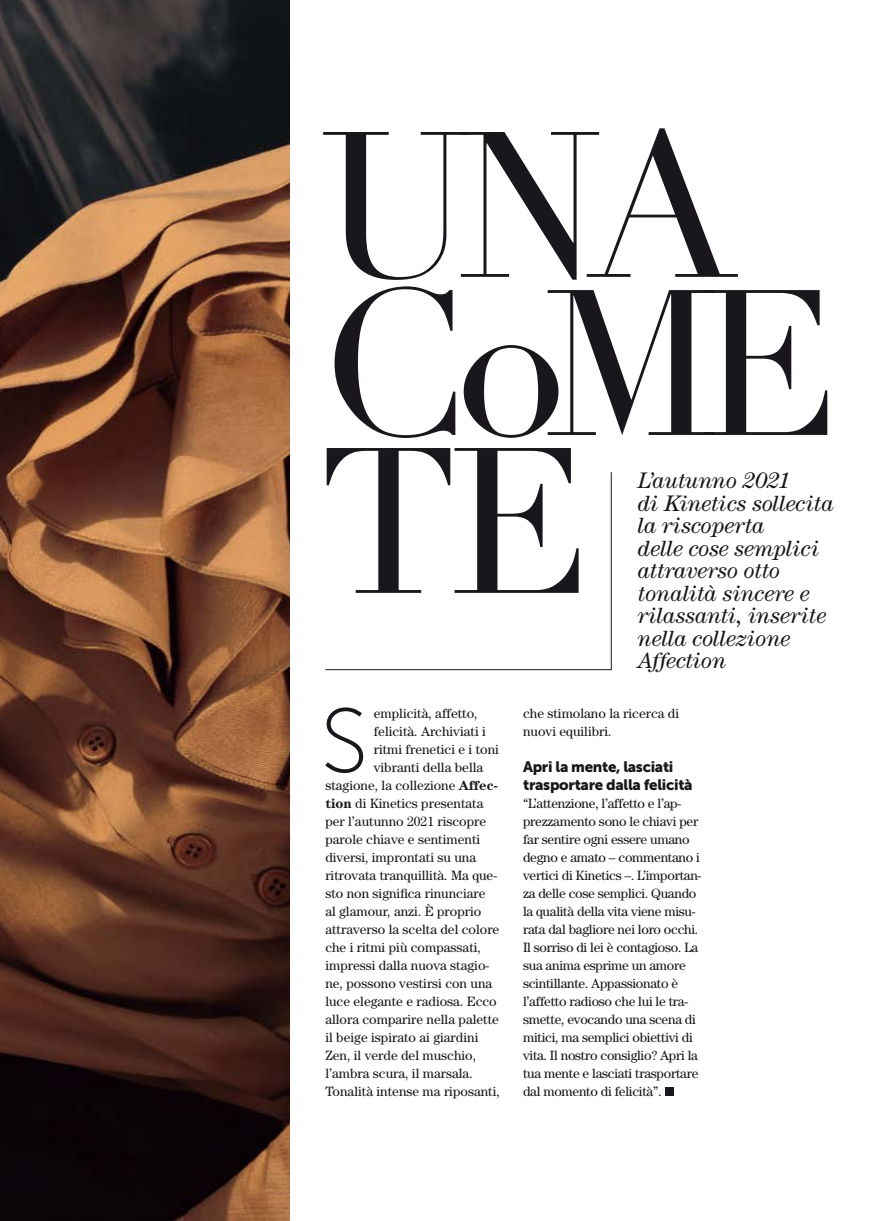
<style>
.page{position:relative;width:893px;height:1221px;background:#fff}
.page>*{position:absolute;margin:0;border:0;box-sizing:border-box;transform-origin:0 0}
.t1{font:203.4px/157.9px "Didot";letter-spacing:-.08em;color:#1a171c}
.t2{font:90.6px "Museo Sans 100";color:#1a171c}
.t3{font:italic 22.5px/22.5px "Century";letter-spacing:-.005em;color:#1a171c}
.t4{font:15px/18px "Museo Sans 900";letter-spacing:-.02em;color:#1a171c}
.t5{font:13.5px/18px "Century";color:#1a171c}
.t6{font:13.5px/18px "Century";letter-spacing:-.02em;color:#1a171c}
.s1{font-weight:700}
</style>
<div class="page">
<img style="left:0;top:0;width:289px;height:1220px">
<div style="left:665px;top:1087px;width:9px;height:9px;background:#1a171c"></div>
<hr style="left:325px;top:669px;width:286px;height:1px;background:#1a171c">
<hr style="left:611px;top:472px;width:1px;height:198px;background:#1a171c">
<h1 class="t1" style="left:319px;top:132px;width:523px">UNA<br>CoME<br>TE</h1>
<h3 class="t3" style="left:638px;top:469px;width:197px">L’autunno 2021<br>di Kinetics sollecita la riscoperta<br>delle cose semplici attraverso otto tonalità sincere e rilassanti, inserite nella collezione<br>Affection</h3>
<h2 class="t2" style="left:320px;top:692px;width:50px">S</h2>
<p class="t5" style="left:374px;top:704px;width:105px">emplicità, affetto,</p>
<p class="t5" style="left:374px;top:722px;width:114px">felicità. Archiviati i</p>
<p class="t5" style="left:374px;top:740px;width:127px">ritmi frenetici e i toni</p>
<p class="t5" style="left:374px;top:758px;width:111px">vibranti della bella</p>
<p class="t5" style="left:325px;top:776px;width:174px">stagione, la collezione <span class="s1">Affec-</span></p>
<p class="t5" style="left:325px;top:794px;width:160px"><span class="s1">tion</span> di Kinetics presentata</p>
<p class="t5" style="left:325px;top:812px;width:162px">per l’autunno 2021 riscopre</p>
<p class="t5" style="left:325px;top:830px;width:156px">parole chiave e sentimenti</p>
<p class="t5" style="left:325px;top:848px;width:152px">diversi, improntati su una</p>
<p class="t5" style="left:325px;top:866px;width:173px">ritrovata tranquillità. Ma que-</p>
<p class="t5" style="left:325px;top:884px;width:162px">sto non significa rinunciare</p>
<p class="t5" style="left:325px;top:902px;width:158px">al glamour, anzi. È proprio</p>
<p class="t5" style="left:325px;top:920px;width:176px">attraverso la scelta del colore</p>
<p class="t5" style="left:325px;top:938px;width:157px">che i ritmi più compassati,</p>
<p class="t5" style="left:325px;top:956px;width:165px">impressi dalla nuova stagio-</p>
<p class="t5" style="left:325px;top:974px;width:168px">ne, possono vestirsi con una</p>
<p class="t5" style="left:325px;top:992px;width:173px">luce elegante e radiosa. Ecco</p>
<p class="t5" style="left:325px;top:1010px;width:175px">allora comparire nella palette</p>
<p class="t5" style="left:325px;top:1028px;width:155px">il beige ispirato ai giardini</p>
<p class="t5" style="left:325px;top:1046px;width:152px">Zen, il verde del muschio,</p>
<p class="t5" style="left:325px;top:1064px;width:149px">l’ambra scura, il marsala.</p>
<p class="t5" style="left:325px;top:1082px;width:176px">Tonalità intense ma riposanti,</p>
<p class="t5" style="left:523px;top:704px;width:158px">che stimolano la ricerca di nuovi equilibri.</p>
<p class="t4" style="left:523px;top:757px;width:171px">Apri la mente, lasciati trasportare dalla felicità</p>
<p class="t6" style="left:523px;top:794px;width:180px">“L’attenzione, l’affetto e l’ap&shy;prezzamento sono le chiavi per far sentire ogni essere umano degno e amato – commentano i vertici di Kinetics –. L’importan&shy;za delle cose semplici. Quando la qualità della vita viene misu&shy;rata dal bagliore nei loro occhi.<br>Il sorriso di lei è contagioso. La sua anima esprime un amore scintillante. Appassionato è l’affetto radioso che lui le tra&shy;smette, evocando una scena di mitici, ma semplici obiettivi di vita. Il nostro consiglio? Apri la tua mente e lasciati trasportare dal momento di felicità”.</p>
</div>
